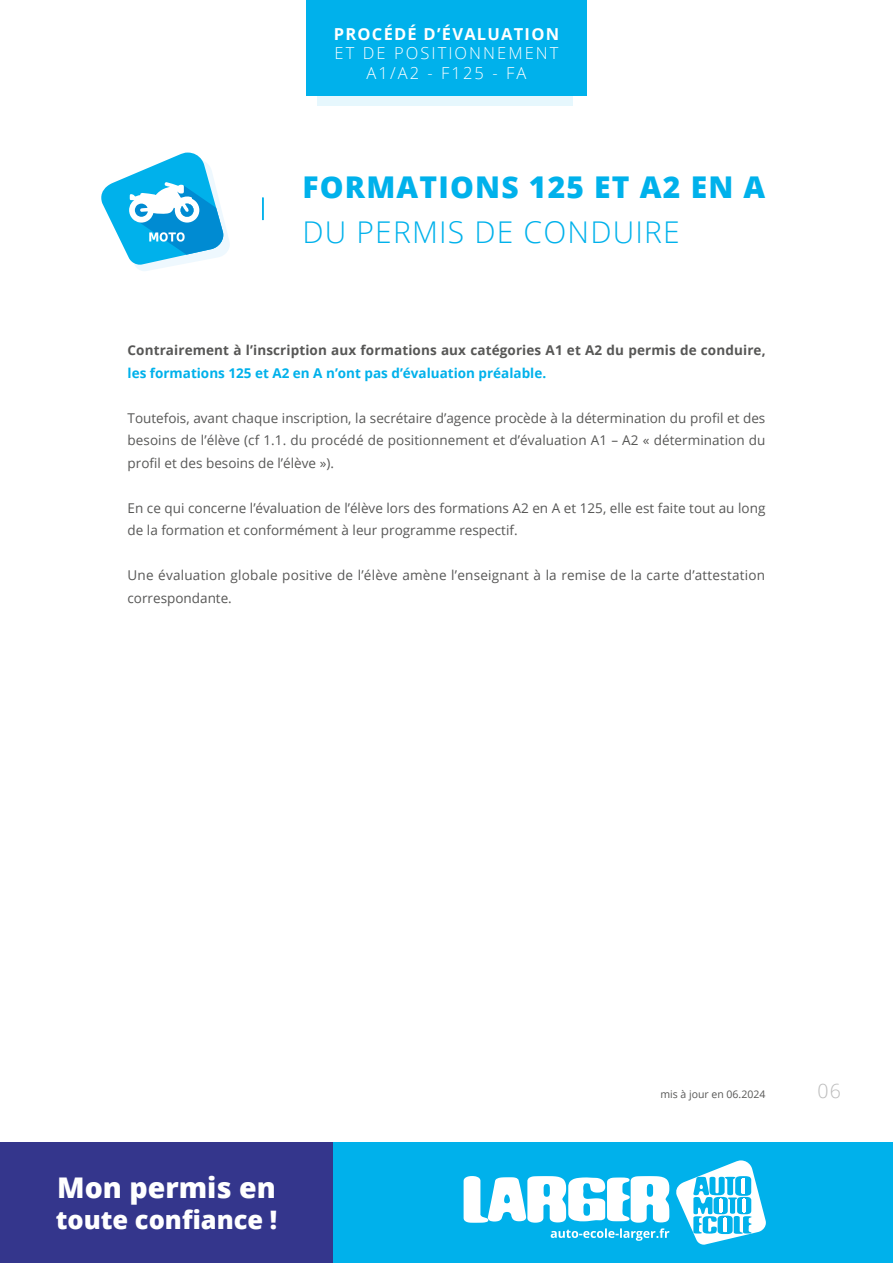
<style>
.page{position:relative;width:893px;height:1263px;background:#fff}
.page>*{position:absolute;margin:0;border:0;box-sizing:border-box;transform-origin:0 0}
.t1{font:800 30px "Open Sans";letter-spacing:.04em;color:#00b1eb}
.t2{font:300 30px "Open Sans";letter-spacing:.04em;color:#00b1eb}
.t3{font:800 28.5px "Open Sans";color:#fff}
.t4{font:800 25.5px "Open Sans";color:#fff}
.t5{font:300 19.5px "Open Sans";color:#bcbcbc}
.t6{font:300 16.5px/19.8px "Open Sans";letter-spacing:.125em;color:#fff;text-align:center}
.t7{font:700 16.5px "Open Sans";letter-spacing:.075em;color:#fff}
.t8{font:13.5px/22.5px "Open Sans";color:#575756}
.t9{font:700 13.5px "Open Sans";letter-spacing:.01em;color:#575756}
.t10{font:700 13.5px "Open Sans";color:#00b1eb}
.t11{font:10.5px "Open Sans";color:#575756}
</style>
<div class="page">
<div style="left:317px;top:40px;width:255px;height:66px;background:#e6f7fd"></div>
<div style="left:306px;top:0;width:281px;height:96px;background:#00b1eb"></div>
<div style="left:0;top:1143px;width:893px;height:120px;background:#00b1eb"></div>
<div style="left:0;top:1143px;width:333px;height:120px;background:#34368c"></div>
<hr style="left:262px;top:198px;width:2px;height:22px;background:#00b1eb">
<svg style="left:101px;top:153px;width:129px;height:118px"></svg>
<svg style="left:676px;top:1160px;width:90px;height:85px"></svg>
<svg style="left:464px;top:1176px;width:205px;height:65px"></svg>
<p class="t7" style="left:334px;top:22px;width:227px">PROCÉDÉ D’ÉVALUATION</p>
<p class="t6" style="left:335px;top:43px;width:225px">ET DE POSITIONNEMENT<br>A1/A2 - F125 - FA</p>
<h1 class="t1" style="left:302px;top:164px;width:464px">FORMATIONS 125 ET A2 EN A</h1>
<h1 class="t2" style="left:302px;top:211px;width:379px">DU PERMIS DE CONDUIRE</h1>
<p class="t9" style="left:128px;top:341px;width:639px">Contrairement à l’inscription aux formations aux catégories A1 et A2 du permis de conduire,</p>
<p class="t10" style="left:128px;top:363px;width:420px">les formations 125 et A2 en A n’ont pas d’évaluation préalable.</p>
<p class="t8" style="left:128px;top:406px;width:639px;text-align:justify">Toutefois, avant chaque inscription, la secrétaire d’agence procède à la détermination du profil et des besoins de l’élève (cf 1.1. du procédé de positionnement et d’évaluation A1 – A2 « détermination du profil et des besoins de l’élève »).</p>
<p class="t8" style="left:128px;top:496px;width:639px">En ce qui concerne l’évaluation de l’élève lors des formations A2 en A et 125, elle est faite tout au long de la formation et conformément à leur programme respectif.</p>
<p class="t8" style="left:128px;top:564px;width:639px">Une évaluation globale positive de l’élève amène l’enseignant à la remise de la carte d’attestation correspondante.</p>
<h2 class="t3" style="left:57px;top:1166px;width:220px">Mon permis en</h2>
<h3 class="t4" style="left:56px;top:1200px;width:223px">toute confiance !</h3>
<p class="t11" style="left:660px;top:1087px;width:107px">mis à jour en 06.2024</p>
<h3 class="t5" style="left:818px;top:1077px;width:25px">06</h3>
</div>
